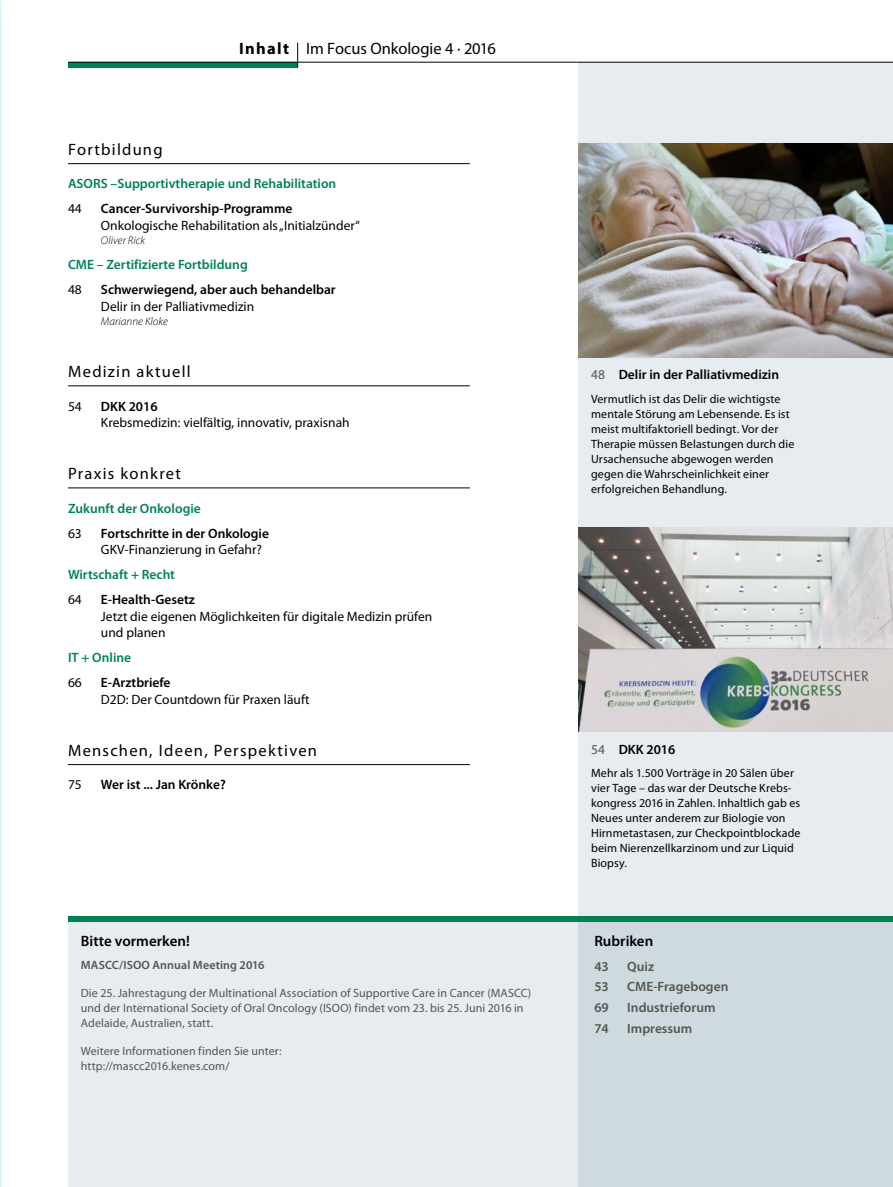
<style>
.page{position:relative;width:893px;height:1187px;background:#fff}
.page>*{position:absolute;margin:0;border:0;box-sizing:border-box;transform-origin:0 0}
.t1{font:16.5px "Myriad Pro";letter-spacing:.075em;color:#000}
.t2{font:16.5px "Myriad Pro";letter-spacing:-.005em;color:#000}
.t3{font:600 15px "Myriad Pro";color:#000}
.t4{font:13.5px/16.5px "Myriad Pro";color:#000}
.t5{font:600 13.5px "Myriad Pro";color:#000}
.t6{font:600 13.5px "Myriad Pro";color:#008250}
.t7{font:600 13.5px "Myriad Pro";color:#56554f}
.t8{font:12px/15px "Myriad Pro";letter-spacing:.01em;color:#000}
.t9{font:12px/15px "Myriad Pro";letter-spacing:.01em;color:#56554f}
.t10{font:600 12px "Myriad Pro";letter-spacing:.01em;color:#56554f}
.t11{font:italic 300 11.25px "Myriad Pro";letter-spacing:.005em;color:#000}
.s1{font-weight:700}
.s2{font-weight:400;color:#56554f}
</style>
<div class="page">
<div style="left:68px;top:916px;width:825px;height:270px;background:#e6ecf0"></div>
<div style="left:578px;top:62px;width:315px;height:1124px;background:#e6ecf0"></div>
<div style="left:578px;top:916px;width:315px;height:270px;background:#cfdae0"></div>
<div style="left:68px;top:916px;width:825px;height:6px;background:#008250"></div>
<hr style="left:68px;top:163px;width:402px;height:1px;background:#000">
<hr style="left:68px;top:385px;width:402px;height:1px;background:#000">
<hr style="left:68px;top:487px;width:402px;height:1px;background:#000">
<hr style="left:68px;top:764px;width:402px;height:1px;background:#000">
<img style="left:578px;top:527px;width:315px;height:204px">
<img style="left:578px;top:144px;width:315px;height:213px">
<div style="left:68px;top:62px;width:230px;height:5px;background:#008250"></div>
<hr style="left:68px;top:62px;width:230px;height:1px;background:#000">
<hr style="left:298px;top:62px;width:595px;height:1px;background:#000">
<svg style="left:297px;top:43px;width:1px;height:24px"></svg>
<h1 class="t2" style="left:239px;top:38px;width:258px"><span class="s1">Inhalt</span> Im Focus Onkologie 4 · 2016</h1>
<h1 class="t1" style="left:68px;top:139px;width:96px">Fortbildung</h1>
<p class="t6" style="left:68px;top:175px;width:270px">ASORS –Supportivtherapie und Rehabilitation</p>
<p class="t4" style="left:68px;top:200px;width:15px">44</p>
<p class="t5" style="left:101px;top:200px;width:193px">Cancer-Survivorship-Programme</p>
<p class="t4" style="left:101px;top:217px;width:260px">Onkologische Rehabilitation als „Initialzünder“</p>
<p class="t11" style="left:101px;top:234px;width:46px">Oliver Rick</p>
<p class="t6" style="left:68px;top:256px;width:181px">CME – Zertifizierte Fortbildung</p>
<p class="t4" style="left:68px;top:281px;width:15px">48</p>
<p class="t5" style="left:101px;top:281px;width:236px">Schwerwiegend, aber auch behandelbar</p>
<p class="t4" style="left:101px;top:298px;width:155px">Delir in der Palliativmedizin</p>
<p class="t11" style="left:101px;top:315px;width:69px">Marianne Kloke</p>
<h1 class="t1" style="left:68px;top:361px;width:124px">Medizin aktuell</h1>
<p class="t4" style="left:68px;top:397px;width:15px">54</p>
<p class="t5" style="left:101px;top:397px;width:58px">DKK 2016</p>
<p class="t4" style="left:101px;top:414px;width:250px">Krebsmedizin: vielfältig, innovativ, praxisnah</p>
<h1 class="t1" style="left:68px;top:463px;width:114px">Praxis konkret</h1>
<p class="t6" style="left:68px;top:499px;width:134px">Zukunft der Onkologie</p>
<p class="t4" style="left:68px;top:524px;width:15px">63</p>
<p class="t5" style="left:101px;top:524px;width:170px">Fortschritte in der Onkologie</p>
<p class="t4" style="left:101px;top:541px;width:162px">GKV-Finanzierung in Gefahr?</p>
<p class="t6" style="left:68px;top:566px;width:109px">Wirtschaft + Recht</p>
<p class="t4" style="left:68px;top:591px;width:15px">64</p>
<p class="t5" style="left:101px;top:591px;width:95px">E-Health-Gesetz</p>
<p class="t4" style="left:101px;top:607px;width:333px">Jetzt die eigenen Möglichkeiten für digitale Medizin prüfen und planen</p>
<p class="t6" style="left:68px;top:649px;width:65px">IT + Online</p>
<p class="t4" style="left:68px;top:674px;width:15px">66</p>
<p class="t5" style="left:101px;top:674px;width:71px">E-Arztbriefe</p>
<p class="t4" style="left:101px;top:690px;width:210px">D2D: Der Countdown für Praxen läuft</p>
<h1 class="t1" style="left:68px;top:740px;width:251px">Menschen, Ideen, Perspektiven</h1>
<p class="t4" style="left:68px;top:776px;width:15px">75</p>
<p class="t5" style="left:101px;top:776px;width:126px">Wer ist ... Jan Krönke?</p>
<p class="t3" style="left:81px;top:931px;width:111px">Bitte vormerken!</p>
<p class="t10" style="left:81px;top:957px;width:185px">MASCC/ISOO Annual Meeting 2016</p>
<p class="t9" style="left:81px;top:985px;width:452px">Die 25. Jahrestagung der Multinational Association of Supportive Care in Cancer (MASCC) und der International Society of Oral Oncology (ISOO) findet vom 23. bis 25. Juni 2016 in<br>Adelaide, Australien, statt.</p>
<p class="t9" style="left:81px;top:1042px;width:202px">Weitere Informationen finden Sie unter: http://mascc2016.kenes.com/</p>
<p class="t5" style="left:591px;top:366px;width:190px"><span class="s2">48</span> Delir in der Palliativmedizin</p>
<p class="t8" style="left:591px;top:391px;width:205px">Vermutlich ist das Delir die wichtigste mentale Störung am Lebensende. Es ist meist multifaktoriell bedingt. Vor der Therapie müssen Belastungen durch die Ursachensuche abgewogen werden gegen die Wahrscheinlichkeit einer erfolgreichen Behandlung.</p>
<p class="t5" style="left:591px;top:740px;width:86px"><span class="s2">54</span> DKK 2016</p>
<p class="t8" style="left:591px;top:765px;width:211px">Mehr als 1.500 Vorträge in 20 Sälen über vier Tage – das war der Deutsche Krebs&shy;kongress 2016 in Zahlen. Inhaltlich gab es Neues unter anderem zur Biologie von Hirnmetastasen, zur Checkpointblockade beim Nierenzellkarzinom und zur Liquid Biopsy.</p>
<p class="t3" style="left:594px;top:931px;width:61px">Rubriken</p>
<p class="t7" style="left:594px;top:957px;width:16px">43</p>
<p class="t7" style="left:627px;top:957px;width:28px">Quiz</p>
<p class="t7" style="left:594px;top:978px;width:16px">53</p>
<p class="t7" style="left:627px;top:978px;width:103px">CME-Fragebogen</p>
<p class="t7" style="left:594px;top:998px;width:16px">69</p>
<p class="t7" style="left:627px;top:998px;width:90px">Industrieforum</p>
<p class="t7" style="left:594px;top:1019px;width:16px">74</p>
<p class="t7" style="left:627px;top:1019px;width:67px">Impressum</p>
</div>
